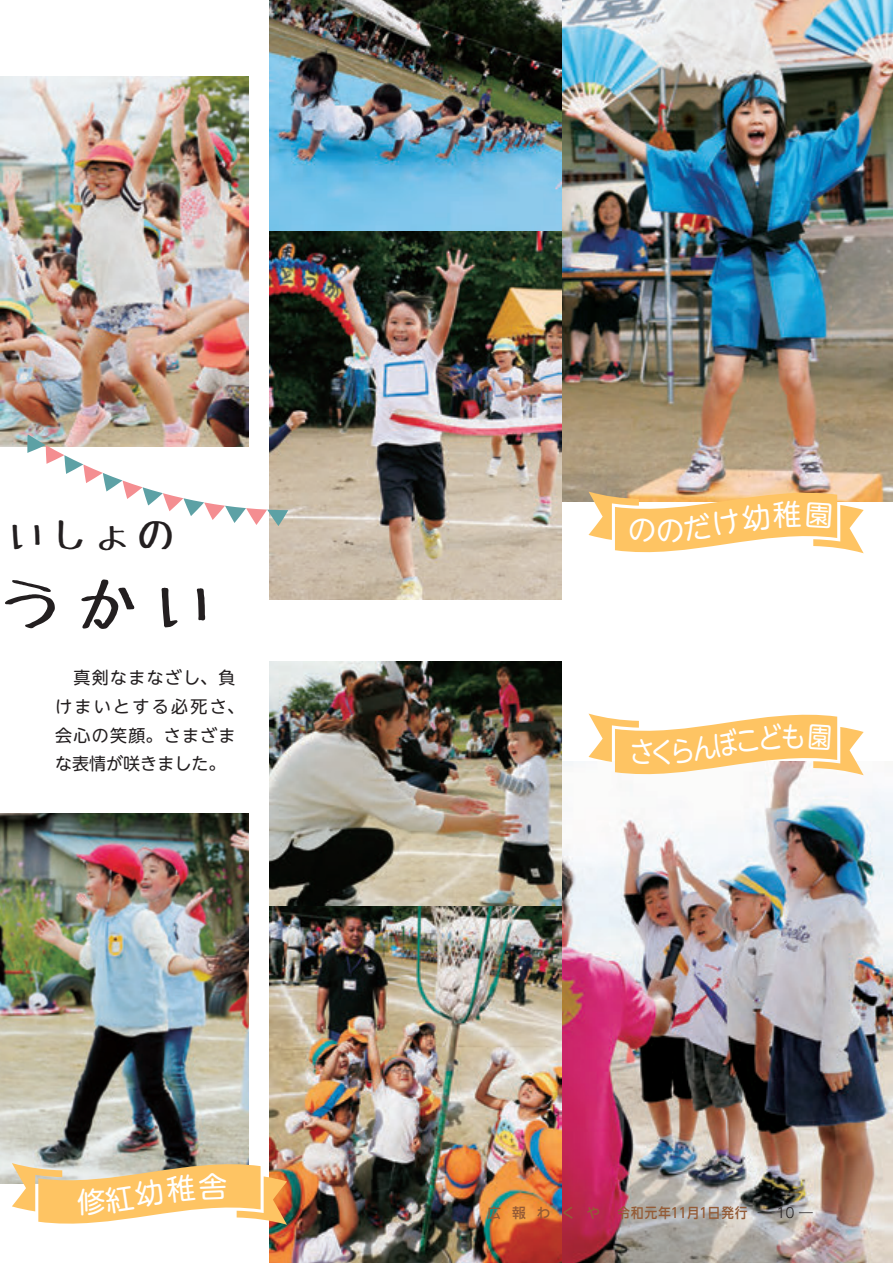
<style>
.page{position:relative;width:893px;height:1263px;background:#fff}
.page>*{position:absolute;margin:0;border:0;box-sizing:border-box;transform-origin:0 0}
.t1{font:58.5px "Tanuki Permanent Marker";color:#231f20}
.t2{font:36.15px "Tanuki Permanent Marker";color:#231f20}
.t3{font:28.5px "UD Shin M Go Pro";color:#fff;scale:.87 1}
.t4{font:16.95px/28.7px "UD Shin M Go Pro";letter-spacing:.075em;color:#231f20}
.t5{font:500 13.8px "UD Shin Go NT Pro";letter-spacing:.05em;color:#945b36}
.s1{font-weight:300;color:#231f20}
</style>
<div class="page">
<img style="left:561px;top:0;width:332px;height:502px">
<img style="left:561px;top:761px;width:332px;height:502px">
<img style="left:269px;top:0;width:292px;height:600px">
<img style="left:269px;top:662px;width:292px;height:601px">
<img style="left:0;top:814px;width:248px;height:369px">
<img style="left:0;top:77px;width:248px;height:369px">
<svg style="left:27px;top:434px;width:261px;height:92px"></svg>
<svg style="left:12px;top:1163px;width:275px;height:62px"></svg>
<svg style="left:588px;top:492px;width:276px;height:61px"></svg>
<svg style="left:588px;top:713px;width:276px;height:62px"></svg>
<h2 class="t2" style="left:9px;top:516px;width:167px">いしょの</h2>
<h1 class="t1" style="left:0;top:574px;width:213px">うかい</h1>
<p class="t4" style="left:55px;top:663px;width:190px">　真剣なまなざし、負けまいとする必死さ、会心の笑顔。さまざまな表情が咲きました。</p>
<h3 class="t3" style="left:650px;top:729px;width:30px">く</h3>
<p class="t5" style="left:487px;top:1201px;width:327px">広 報 わ く や 令和元年11月1日発行 <span class="s1">― 10 ―</span></p>
</div>
